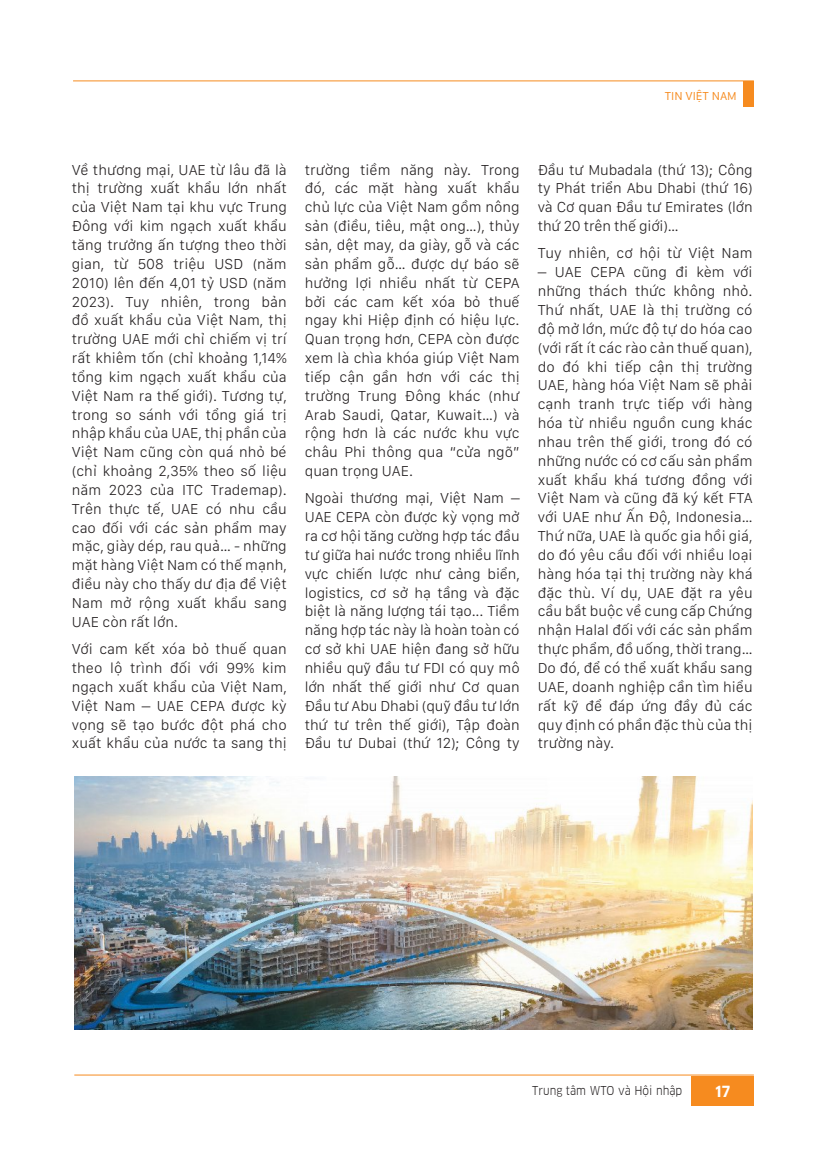
<style>
.page{position:relative;width:817px;height:1166px;background:#fff}
.page>*{position:absolute;margin:0;border:0;box-sizing:border-box;transform-origin:0 0}
.NOI_DUNG{font:300 15px/18.9px "San Francisco Text";color:#231f20;text-align:justify}
.t1{font:15px "Goethe Clan Bold VU";color:#fff}
.t2{font:12px "Goethe Clan VU";color:#231f20}
.t3{font:12px "San Francisco Text";color:#f68b1f}
</style>
<div class="page">
<div style="left:691px;top:1075px;width:62px;height:30px;background:#f68b1f"></div>
<hr style="left:74px;top:1074px;width:679px;height:1px;background:#f68b1f">
<div style="left:743px;top:81px;width:10px;height:26px;background:#f68b1f"></div>
<hr style="left:73px;top:80px;width:680px;height:1px;background:#f68b1f">
<img style="left:75px;top:776px;width:677px;height:253px">
<p class="t3" style="left:664px;top:89px;width:74px">TIN VIỆT NAM</p>
<p class="NOI_DUNG" style="left:72px;top:160px;width:216px">Về thương mại, UAE từ lâu đã là thị trường xuất khẩu lớn nhất của Việt Nam tại khu vực Trung Đông với kim ngạch xuất khẩu tăng trưởng ấn tượng theo thời gian, từ 508 triệu USD (năm 2010) lên đến 4,01 tỷ USD (năm 2023). Tuy nhiên, trong bản đồ xuất khẩu của Việt Nam, thị trường UAE mới chỉ chiếm vị trí rất khiêm tốn (chỉ khoảng 1,14% tổng kim ngạch xuất khẩu của Việt Nam ra thế giới). Tương tự, trong so sánh với tổng giá trị nhập khẩu của UAE, thị phần của Việt Nam cũng còn quá nhỏ bé (chỉ khoảng 2,35% theo số liệu năm 2023 của ITC Trademap).<br>Trên thực tế, UAE có nhu cầu cao đối với các sản phẩm may mặc, giày dép, rau quả… - những mặt hàng Việt Nam có thế mạnh, điều này cho thấy dư địa để Việt Nam mở rộng xuất khẩu sang UAE còn rất lớn.</p>
<p class="NOI_DUNG" style="left:72px;top:639px;width:216px">Với cam kết xóa bỏ thuế quan theo lộ trình đối với 99% kim ngạch xuất khẩu của Việt Nam, Việt Nam – UAE CEPA được kỳ vọng sẽ tạo bước đột phá cho xuất khẩu của nước ta sang thị</p>
<p class="NOI_DUNG" style="left:305px;top:160px;width:216px">trường tiềm năng này. Trong đó, các mặt hàng xuất khẩu chủ lực của Việt Nam gồm nông sản (điều, tiêu, mật ong…), thủy sản, dệt may, da giày, gỗ và các sản phẩm gỗ… được dự báo sẽ hưởng lợi nhiều nhất từ CEPA bởi các cam kết xóa bỏ thuế ngay khi Hiệp định có hiệu lực.<br>Quan trọng hơn, CEPA còn được xem là chìa khóa giúp Việt Nam tiếp cận gần hơn với các thị trường Trung Đông khác (như Arab Saudi, Qatar, Kuwait…) và rộng hơn là các nước khu vực châu Phi thông qua “cửa ngõ” quan trọng UAE.</p>
<p class="NOI_DUNG" style="left:305px;top:488px;width:216px">Ngoài thương mại, Việt Nam – UAE CEPA còn được kỳ vọng mở ra cơ hội tăng cường hợp tác đầu tư giữa hai nước trong nhiều lĩnh vực chiến lược như cảng biển, logistics, cơ sở hạ tầng và đặc biệt là năng lượng tái tạo... Tiềm năng hợp tác này là hoàn toàn có cơ sở khi UAE hiện đang sở hữu nhiều quỹ đầu tư FDI có quy mô lớn nhất thế giới như Cơ quan Đầu tư Abu Dhabi (quỹ đầu tư lớn thứ tư trên thế giới), Tập đoàn Đầu tư Dubai (thứ 12); Công ty</p>
<p class="NOI_DUNG" style="left:537px;top:160px;width:216px">Đầu tư Mubadala (thứ 13); Công ty Phát triển Abu Dhabi (thứ 16) và Cơ quan Đầu tư Emirates (lớn thứ 20 trên thế giới)…</p>
<p class="NOI_DUNG" style="left:537px;top:243px;width:216px">Tuy nhiên, cơ hội từ Việt Nam</p>
<p class="NOI_DUNG" style="left:537px;top:262px;width:216px">– UAE CEPA cũng đi kèm với những thách thức không nhỏ.<br>Thứ nhất, UAE là thị trường có độ mở lớn, mức độ tự do hóa cao (với rất ít các rào cản thuế quan), do đó khi tiếp cận thị trường UAE, hàng hóa Việt Nam sẽ phải cạnh tranh trực tiếp với hàng hóa từ nhiều nguồn cung khác nhau trên thế giới, trong đó có những nước có cơ cấu sản phẩm xuất khẩu khá tương đồng với Việt Nam và cũng đã ký kết FTA với UAE như Ấn Độ, Indonesia… Thứ nữa, UAE là quốc gia hồi giá, do đó yêu cầu đối với nhiều loại hàng hóa tại thị trường này khá đặc thù. Ví dụ, UAE đặt ra yêu cầu bắt buộc về cung cấp Chứng nhận Halal đối với các sản phẩm thực phẩm, đồ uống, thời trang… Do đó, để có thể xuất khẩu sang UAE, doanh nghiệp cần tìm hiểu rất kỹ để đáp ứng đầy đủ các quy định có phần đặc thù của thị trường này.</p>
<p class="t2" style="left:532px;top:1081px;width:151px">Trung tâm WTO và Hội nhập</p>
<p class="t1" style="left:715px;top:1080px;width:16px">17</p>
</div>
